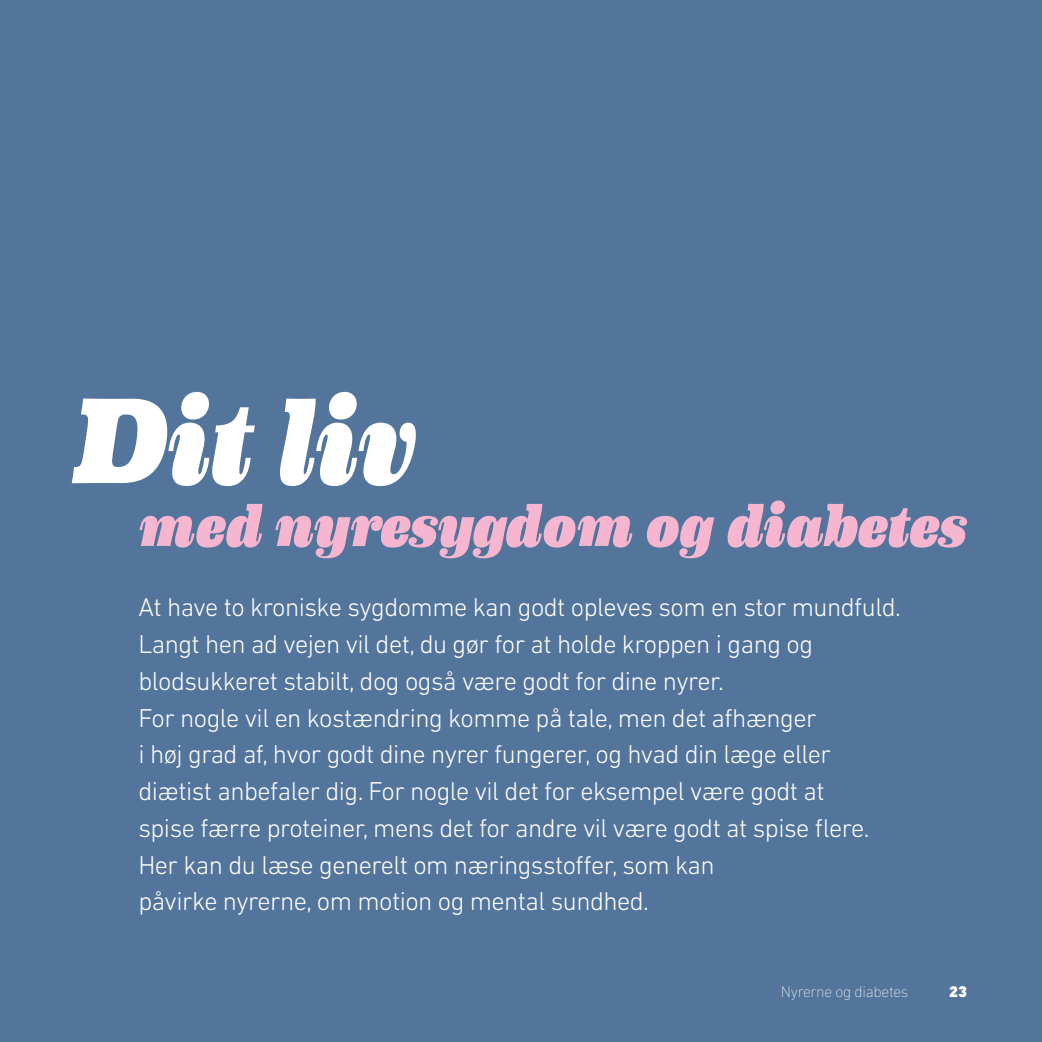
<style>
.page{position:relative;width:1042px;height:1042px;background:#53759b}
.page>*{position:absolute;margin:0;border:0;box-sizing:border-box;transform-origin:0 0}
.t1{font:italic 900 122.5px "Eames Century Modern";letter-spacing:-.03em;color:#fff;scale:.96 1}
.t2{font:italic 900 61.25px "Eames Century Modern";letter-spacing:-.02em;color:#f6b6d0}
.t3{font:300 26.25px/36.8px "DIN Next LT Pro";letter-spacing:-.02em;color:#fff}
.t4{font:200 15.75px "DIN Next LT Pro";letter-spacing:-.02em;color:#fff}
.t5{font:900 15.75px "DIN Next LT Pro";color:#fff}
</style>
<div class="page">
<h1 class="t1" style="left:74px;top:347px;width:358px">Dit liv</h1>
<h2 class="t2" style="left:139px;top:478px;width:829px">med nyresygdom og diabetes</h2>
<p class="t3" style="left:138px;top:589px;width:764px">At have to kroniske sygdomme kan godt opleves som en stor mundfuld.<br>Langt hen ad vejen vil det, du gør for at holde kroppen i gang og blodsukkeret stabilt, dog også være godt for dine nyrer.<br>For nogle vil en kostændring komme på tale, men det afhænger<br>i høj grad af, hvor godt dine nyrer fungerer, og hvad din læge eller diætist anbefaler dig. For nogle vil det for eksempel være godt at<br>spise færre proteiner, mens det for andre vil være godt at spise flere.<br>Her kan du læse generelt om næringsstoffer, som kan<br>påvirke nyrerne, om motion og mental sundhed.</p>
<p class="t4" style="left:781px;top:983px;width:129px">Nyrerne og diabetes</p>
<p class="t5" style="left:949px;top:982px;width:19px">23</p>
</div>
